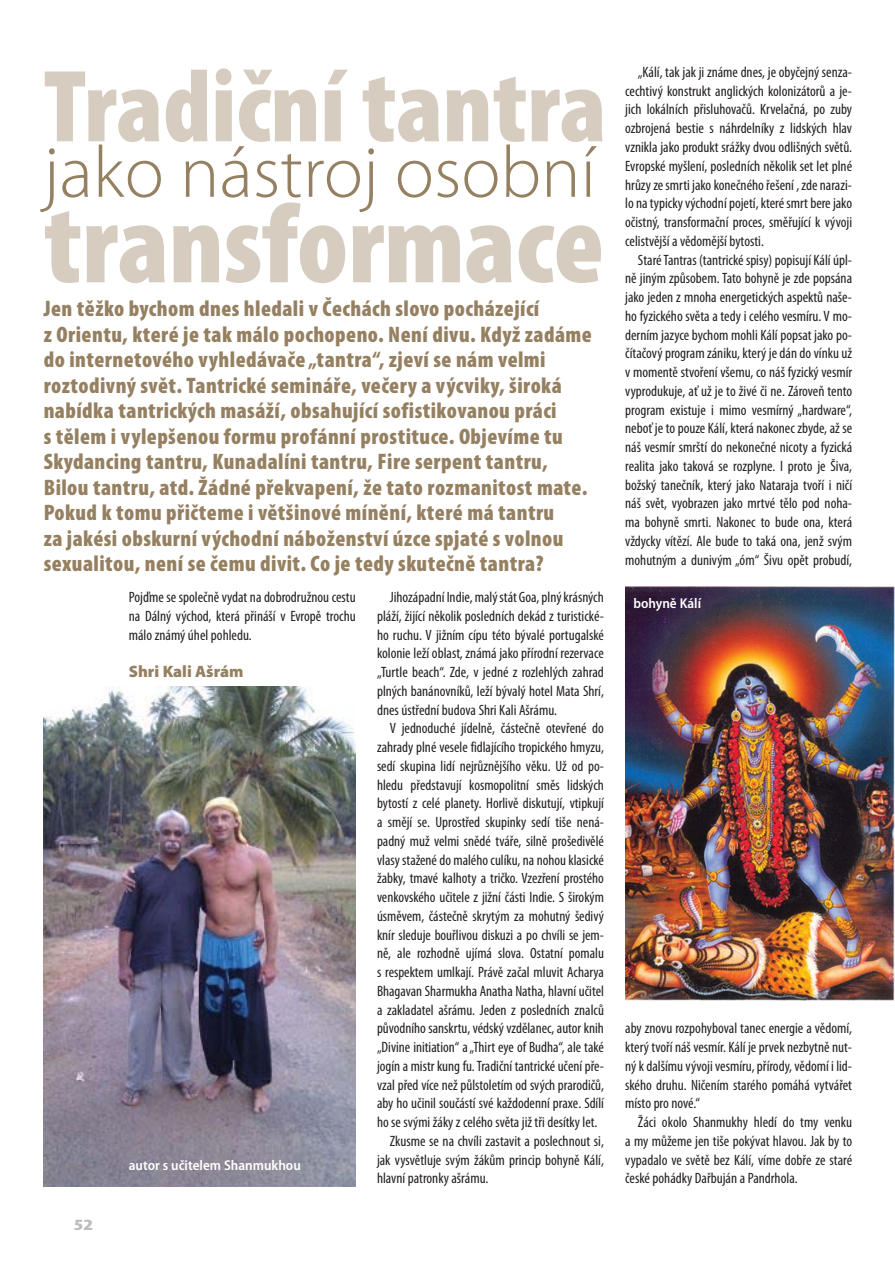
<style>
.page{position:relative;width:895px;height:1264px;background:#fff}
.page>*{position:absolute;margin:0;border:0;box-sizing:border-box;transform-origin:0 0}
.t1{font:900 condensed 114px "Myriad Pro";color:#d6cdc0}
.t2{font:900 condensed 103.5px "Myriad Pro";color:#d6cdc0}
.t3{font:300 73.5px "Myriad Pro";color:#958061}
.t4{font:900 condensed 22.5px/25.5px "Myriad Pro";letter-spacing:.02em;color:#958061}
.t5{font:900 16.5px "Myriad Pro";color:#958061}
.t6{font:900 condensed 15.75px "Myriad Pro";color:#bbbdc0;scale:1.4 1}
.t7{font:condensed 15px/18.8px "Myriad Pro";color:#231f20;text-align:justify}
.t8{font:600 semi-condensed 14.25px "Myriad Pro";color:#fff}
</style>
<div class="page">
<img style="left:44px;top:687px;width:311px;height:499px">
<img style="left:625px;top:586px;width:269px;height:414px">
<h2 class="t2" style="left:44px;top:68px;width:564px">Tradiční tantra</h2>
<h3 class="t3" style="left:44px;top:144px;width:553px">jako nástroj osobní</h3>
<h1 class="t1" style="left:44px;top:201px;width:562px">transformace</h1>
<p class="t4" style="left:44px;top:298px;width:549px">Jen těžko bychom dnes hledali v Čechách slovo pocházející<br>z Orientu, které je tak málo pochopeno. Není divu. Když zadáme do internetového vyhledávače „tantra“, zjeví se nám velmi roztodivný svět. Tantrické semináře, večery a výcviky, široká nabídka tantrických masáží, obsahující sofistikovanou práci<br>s tělem i vylepšenou formu profánní prostituce. Objevíme tu Skydancing tantru, Kunadalíni tantru, Fire serpent tantru, Bilou tantru, atd. Žádné překvapení, že tato rozmanitost mate.<br>Pokud k tomu přičteme i většinové mínění, které má tantru<br>za jakési obskurní východní náboženství úzce spjaté s volnou sexualitou, není se čemu divit. Co je tedy skutečně tantra?</p>
<p class="t6" style="left:74px;top:1219px;width:15px">52</p>
<p class="t7" style="left:129px;top:589px;width:228px">Pojďme se společně vydat na dobrodružnou cestu na Dálný východ, která přináší v Evropě trochu málo známý úhel pohledu.</p>
<p class="t5" style="left:129px;top:665px;width:116px">Shri Kali Ašrám</p>
<p class="t8" style="left:129px;top:1160px;width:173px">autor s učitelem Shanmukhou</p>
<p class="t7" style="left:377px;top:589px;width:228px;text-indent:13px">Jihozápadní Indie, malý stát Goa, plný krás ných pláží, žijící několik posledních dekád z turistické&shy;ho ruchu. V jižním cípu této bývalé portugalské kolonie leží oblast, známá jako přírodní rezervace „Turtle beach“. Zde, v jedné z rozlehlých zahrad plných banánovníků, leží bývalý hotel Mata Shrí, dnes ústřední budova Shri Kali Ašrámu.</p>
<p class="t7" style="left:390px;top:720px;width:216px">V jednoduché jídelně, částečně otevřené do</p>
<p class="t7" style="left:377px;top:739px;width:228px">zahrady plné vesele fidlajícího tropického hmyzu,</p>
<p class="t7" style="left:377px;top:758px;width:228px">sedí skupina lidí nejrůznějšího věku. Už od po-</p>
<p class="t7" style="left:377px;top:777px;width:228px">hledu představují kosmopolitní směs lidských</p>
<p class="t7" style="left:377px;top:795px;width:228px">bytostí z celé planety. Horlivě diskutují, vtipkují</p>
<p class="t7" style="left:377px;top:814px;width:228px">a smějí se. Uprostřed skupinky sedí tiše nená-</p>
<p class="t7" style="left:377px;top:833px;width:228px">padný muž velmi snědé tváře, silně prošedivělé</p>
<p class="t7" style="left:377px;top:852px;width:228px">vlasy stažené do malého culíku, na nohou klasické</p>
<p class="t7" style="left:377px;top:870px;width:228px">žabky, tmavé kalhoty a tričko. Vzezření prostého</p>
<p class="t7" style="left:377px;top:889px;width:228px">venkovského učitele z jižní části Indie. S širokým</p>
<p class="t7" style="left:377px;top:908px;width:228px">úsměvem, částečně skrytým za mohutný šedivý</p>
<p class="t7" style="left:377px;top:927px;width:228px">knír sleduje bouřlivou diskuzi a po chvíli se jem-</p>
<p class="t7" style="left:377px;top:945px;width:228px">ně, ale rozhodně ujímá slova. Ostatní pomalu</p>
<p class="t7" style="left:377px;top:964px;width:228px">s respektem umlkají. Právě začal mluvit Acharya</p>
<p class="t7" style="left:377px;top:983px;width:228px">Bhagavan Sharmukha Anatha Natha, hlavní učitel</p>
<p class="t7" style="left:377px;top:1002px;width:228px">a zakladatel ašrámu. Jeden z posledních znalců</p>
<p class="t7" style="left:377px;top:1020px;width:228px">původního sanskrtu, védský vzdělanec, autor knih</p>
<p class="t7" style="left:377px;top:1039px;width:228px">„Divine initiation“ a „Thirt eye of Budha“, ale také</p>
<p class="t7" style="left:377px;top:1058px;width:228px">jogín a mistr kung fu. Tradiční tantrické učení pře-</p>
<p class="t7" style="left:377px;top:1077px;width:228px">vzal před více než půlstoletím od svých prarodičů,</p>
<p class="t7" style="left:377px;top:1095px;width:228px">aby ho učinil součástí své každodenní praxe. Sdílí</p>
<p class="t7" style="left:377px;top:1114px;width:222px">ho se svými žáky z celého světa již tři desítky let.</p>
<p class="t7" style="left:390px;top:1133px;width:216px">Zkusme se na chvíli zastavit a poslechnout si,</p>
<p class="t7" style="left:377px;top:1152px;width:228px">jak vysvětluje svým žákům princip bohyně Kálí,</p>
<p class="t7" style="left:377px;top:1170px;width:113px">hlavní patronky ašrámu.</p>
<p class="t7" style="left:625px;top:64px;width:228px;text-indent:13px">„Kálí, tak jak ji známe dnes, je obyčejný senza&shy;cechtivý konstrukt anglických kolonizátorů a je&shy;jich lokálních přisluhovačů. Krvelačná, po zuby ozbrojená bestie s náhrdelníky z lidských hlav vznikla jako produkt srážky dvou odlišných světů.<br>Evropské myšlení, posledních několik set let plné hrůzy ze smrti jako konečného řešení , zde narazi&shy;lo na typicky východní pojetí, které smrt bere jako očistný, transformační proces, směřující k vývoji celistvější a vědomější bytosti.</p>
<p class="t7" style="left:625px;top:252px;width:228px;text-indent:13px">Staré Tantras (tantrické spisy) popisují Kálí úpl&shy;ně jiným způsobem. Tato bohyně je zde popsána jako jeden z mnoha energetických aspektů naše&shy;ho fyzického světa a tedy i celého vesmíru. V mo&shy;derním jazyce bychom mohli Kálí popsat jako po&shy;čítačový program zániku, který je dán do vínku už v momentě stvoření všemu, co náš fyzický vesmír vyprodukuje, ať už je to živé či ne. Zároveň tento program existuje i mimo vesmírný „hardware“, neboť je to pouze Kálí, která nakonec zbyde, až se náš vesmír smrští do nekonečné nicoty a fyzická realita jako taková se rozplyne. I proto je Šiva, božský tanečník, který jako Nataraja tvoří i ničí náš svět, vyobrazen jako mrtvé tělo pod noha&shy;ma bohyně smrti. Nakonec to bude ona, která vždycky vítězí. Ale bude to taká ona, jenž svým mohutným a dunivým „óm“ Šivu opět probudí,</p>
<p class="t8" style="left:633px;top:598px;width:69px">bohyně Kálí</p>
<p class="t7" style="left:625px;top:1020px;width:228px">aby znovu rozpohyboval tanec energie a vědomí, který tvoří náš vesmír. Kálí je prvek nezbytně nut&shy;ný k dalšímu vývoji vesmíru, přírody, vědomí i lid&shy;ského druhu. Ničením starého pomáhá vytvářet místo pro nové.“</p>
<p class="t7" style="left:625px;top:1114px;width:228px;text-indent:13px">Žáci okolo Shanmukhy hledí do tmy venku a my můžeme jen tiše pokývat hlavou. Jak by to vypadalo ve světě bez Kálí, víme dobře ze staré české pohádky Dařbuján a Pandrhola.</p>
</div>
